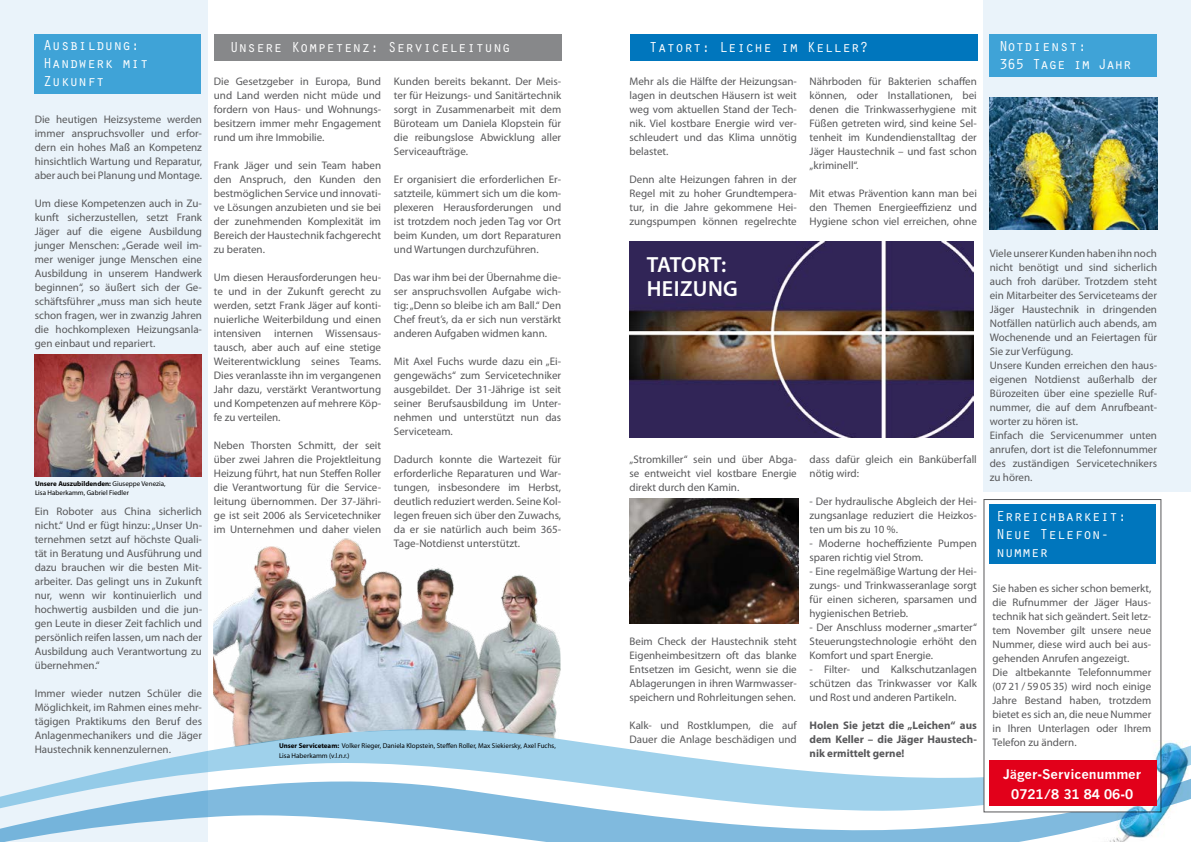
<style>
.page{position:relative;width:1191px;height:842px;background:#fff}
.page>*{position:absolute;margin:0;border:0;box-sizing:border-box;transform-origin:0 0}
.t1{font:600 22px/24px "Myriad Pro";letter-spacing:.02em;color:#fff}
.t2{font:15px/18px "Orator Std";letter-spacing:-.015em;color:#fff}
.t3{font:15px/18px "Orator Std";letter-spacing:-.05em;color:#fff}
.t4{font:700 13px/20px "News Gothic";color:#fff;text-align:center}
.t5{font:11px/14px "Myriad Pro";color:#58585a;text-align:justify}
.t6{font:700 11px/14px "Myriad Pro";color:#58585a;text-align:justify}
.t7{font:7px/10px "Myriad Pro";color:#000}
.s1{font-weight:700}
</style>
<div class="page">
<img style="left:213px;top:538px;width:347px;height:187px">
<div style="left:0;top:0;width:207px;height:842px;background:#eaf3fa"></div>
<div style="left:983px;top:0;width:208px;height:491px;background:#eaf3fa"></div>
<svg style="left:166px;top:725px;width:996px;height:34px"></svg>
<svg style="left:0;top:759px;width:1044px;height:83px"></svg>
<div style="left:989px;top:34px;width:168px;height:43px;background:#3fa3d7"></div>
<img style="left:989px;top:97px;width:168px;height:133px">
<img style="left:629px;top:498px;width:169px;height:125px">
<div style="left:34px;top:34px;width:167px;height:60px;background:#3fa3d7"></div>
<div style="left:983px;top:499px;width:178px;height:313px;background:#fff"></div>
<div style="left:989px;top:504px;width:166px;height:60px;background:#0076bd"></div>
<img style="left:35px;top:355px;width:166px;height:122px">
<div style="left:214px;top:34px;width:347px;height:26px;background:#87888a"></div>
<img style="left:1044px;top:740px;width:147px;height:102px">
<div style="left:989px;top:760px;width:167px;height:46px;background:#e2001a"></div>
<div style="left:630px;top:34px;width:347px;height:26px;background:#0076bd"></div>
<img style="left:629px;top:241px;width:344px;height:196px">
<h2 class="t2" style="left:43px;top:36px;width:107px">Ausbildung:<br>Handwerk mit<br>Zukunft</h2>
<p class="t5" style="left:35px;top:112px;width:169px">Die heutigen Heizsysteme werden immer anspruchsvoller und erfor&shy;dern ein hohes Maß an Kompetenz hinsichtlich Wartung und Reparatur, aber auch bei Planung und Montage.</p>
<p class="t5" style="left:35px;top:196px;width:169px">Um diese Kompetenzen auch in Zu&shy;kunft sicherzustellen, setzt Frank Jäger auf die eigene Ausbildung junger Menschen: „Gerade weil im&shy;mer weniger junge Menschen eine Ausbildung in unserem Handwerk beginnen“, so äußert sich der Ge&shy;schäftsführer „muss man sich heute schon fragen, wer in zwanzig Jahren die hochkomplexen Heizungsanla&shy;gen einbaut und repariert.</p>
<p class="t7" style="left:35px;top:479px;width:132px;line-height:9px"><span class="s1">Unsere Auszubildenden:</span> Giuseppe Venezia,<br>Lisa Haberkamm, Gabriel Fiedler</p>
<p class="t5" style="left:35px;top:504px;width:169px">Ein Roboter aus China sicherlich nicht.“ Und er fügt hinzu: „Unser Un&shy;ternehmen setzt auf höchste Quali&shy;tät in Beratung und Ausführung und dazu brauchen wir die besten Mit&shy;arbeiter. Das gelingt uns in Zukunft nur, wenn wir kontinuierlich und hochwertig ausbilden und die jun&shy;gen Leute in dieser Zeit fachlich und persönlich reifen lassen, um nach der Ausbildung auch Verantwortung zu übernehmen.“</p>
<p class="t5" style="left:35px;top:686px;width:169px">Immer wieder nutzen Schüler die Möglichkeit, im Rahmen eines mehr&shy;tägigen Praktikums den Beruf des Anlagenmechanikers und die Jäger Haustechnik kennenzulernen.</p>
<h2 class="t2" style="left:230px;top:38px;width:283px">Unsere Kompetenz: Serviceleitung</h2>
<p class="t5" style="left:214px;top:74px;width:169px">Die Gesetzgeber in Europa, Bund und Land werden nicht müde und fordern von Haus- und Wohnungs&shy;besitzern immer mehr Engagement rund um ihre Immobilie.</p>
<p class="t5" style="left:214px;top:158px;width:169px">Frank Jäger und sein Team haben den Anspruch, den Kunden den bestmöglichen Service und innovati&shy;ve Lösungen anzubieten und sie bei der zunehmenden Komplexität im Bereich der Haustechnik fachgerecht zu beraten.</p>
<p class="t5" style="left:214px;top:270px;width:169px">Um diesen Herausforderungen heu&shy;te und in der Zukunft gerecht zu werden, setzt Frank Jäger auf konti&shy;nuierliche Weiterbildung und einen intensiven internen Wissensaus&shy;tausch, aber auch auf eine stetige Weiterentwicklung seines Teams.<br>Dies veranlasste ihn im vergangenen Jahr dazu, verstärkt Verantwortung und Kompetenzen auf mehrere Köp&shy;fe zu verteilen.</p>
<p class="t5" style="left:214px;top:438px;width:169px">Neben Thorsten Schmitt, der seit über zwei Jahren die Projektleitung Heizung führt, hat nun Steffen Roller die Verantwortung für die Service&shy;leitung übernommen. Der 37-Jähri&shy;ge ist seit 2006 als Servicetechniker im Unternehmen und daher vielen</p>
<p class="t5" style="left:394px;top:74px;width:169px">Kunden bereits bekannt. Der Meis&shy;ter für Heizungs- und Sanitärtechnik sorgt in Zusammenarbeit mit dem Büroteam um Daniela Klopstein für die reibungslose Abwicklung aller Serviceaufträge.</p>
<p class="t5" style="left:394px;top:172px;width:169px">Er organisiert die erforderlichen Er&shy;satzteile, kümmert sich um die kom&shy;plexeren Herausforderungen und ist trotzdem noch jeden Tag vor Ort beim Kunden, um dort Reparaturen und Wartungen durchzuführen.</p>
<p class="t5" style="left:394px;top:270px;width:169px">Das war ihm bei der Übernahme die&shy;ser anspruchsvollen Aufgabe wich&shy;tig: „Denn so bleibe ich am Ball.“ Den Chef freut’s, da er sich nun verstärkt anderen Aufgaben widmen kann.</p>
<p class="t5" style="left:394px;top:354px;width:169px">Mit Axel Fuchs wurde dazu ein „Ei&shy;gengewächs“ zum Servicetechniker ausgebildet. Der 31-Jährige ist seit seiner Berufsausbildung im Unter&shy;nehmen und unterstützt nun das Serviceteam.</p>
<p class="t5" style="left:394px;top:452px;width:169px">Dadurch konnte die Wartezeit für erforderliche Reparaturen und War&shy;tungen, insbesondere im Herbst, deutlich reduziert werden. Seine Kol&shy;legen freuen sich über den Zuwachs, da er sie natürlich auch beim 365- Tage-Notdienst unterstützt.</p>
<p class="t7" style="left:279px;top:741px;width:278px"><span class="s1">Unser Serviceteam:</span> Volker Rieger, Daniela Klopstein, Steffen Roller, Max Siekiersky, Axel Fuchs,<br>Lisa Haberkamm (v.l.n.r.)</p>
<h2 class="t2" style="left:649px;top:38px;width:221px">Tatort: Leiche im Keller?</h2>
<p class="t5" style="left:629px;top:74px;width:169px">Mehr als die Hälfte der Heizungsan&shy;lagen in deutschen Häusern ist weit weg vom aktuellen Stand der Tech&shy;nik. Viel kostbare Energie wird ver&shy;schleudert und das Klima unnötig belastet.</p>
<p class="t5" style="left:629px;top:172px;width:169px">Denn alte Heizungen fahren in der Regel mit zu hoher Grundtempera&shy;tur, in die Jahre gekommene Hei&shy;zungspumpen können regelrechte</p>
<p class="t5" style="left:809px;top:74px;width:169px">Nährboden für Bakterien schaffen können, oder Installationen, bei denen die Trinkwasserhygiene mit Füßen getreten wird, sind keine Sel&shy;tenheit im Kundendienstalltag der Jäger Haustechnik – und fast schon „kriminell“.</p>
<p class="t5" style="left:809px;top:186px;width:169px">Mit etwas Prävention kann man bei den Themen Energieeffizienz und Hygiene schon viel erreichen, ohne</p>
<h1 class="t1" style="left:647px;top:253px;width:91px">TATORT:<br>HEIZUNG</h1>
<p class="t5" style="left:629px;top:452px;width:169px">„Stromkiller“ sein und über Abga&shy;se entweicht viel kostbare Energie direkt durch den Kamin.</p>
<p class="t5" style="left:629px;top:634px;width:169px">Beim Check der Haustechnik steht Eigenheimbesitzern oft das blanke Entsetzen im Gesicht, wenn sie die Ablagerungen in ihren Warmwasser&shy;speichern und Rohrleitungen sehen.</p>
<p class="t5" style="left:629px;top:718px;width:169px">Kalk- und Rostklumpen, die auf<br>Dauer die Anlage beschädigen und</p>
<p class="t5" style="left:809px;top:452px;width:169px">dass dafür gleich ein Banküberfall nötig wird:</p>
<p class="t5" style="left:809px;top:494px;width:169px">- Der hydraulische Abgleich der Hei&shy;zungsanlage reduziert die Heizkos&shy;ten um bis zu 10 %.</p>
<p class="t5" style="left:809px;top:536px;width:169px">- Moderne hocheffiziente Pumpen sparen richtig viel Strom.</p>
<p class="t5" style="left:809px;top:564px;width:169px">- Eine regelmäßige Wartung der Hei&shy;zungs- und Trinkwasseranlage sorgt für einen sicheren, sparsamen und hygienischen Betrieb.</p>
<p class="t5" style="left:809px;top:620px;width:169px">- Der Anschluss moderner „smarter“ Steuerungstechnologie erhöht den Komfort und spart Energie.</p>
<p class="t5" style="left:809px;top:662px;width:169px">- Filter- und Kalkschutzanlagen schützen das Trinkwasser vor Kalk und Rost und anderen Partikeln.</p>
<p class="t6" style="left:809px;top:718px;width:169px">Holen Sie jetzt die „Leichen“ aus dem Keller – die Jäger Haustech&shy;nik ermittelt gerne!</p>
<h2 class="t3" style="left:999px;top:36px;width:134px">Notdienst:<br>365 Tage im Jahr</h2>
<p class="t5" style="left:989px;top:247px;width:169px;text-align:left">Viele unserer Kunden haben ihn noch nicht benötigt und sind sicherlich auch froh darüber. Trotzdem steht ein Mitarbeiter des Serviceteams der<br>Jäger Haustechnik in dringenden<br>Notfällen natürlich auch abends, am<br>Wochenende und an Feiertagen für<br>Sie zur Verfügung.<br>Unsere Kunden erreichen den haus&shy;eigenen Notdienst außerhalb der<br>Bürozeiten über eine spezielle Ruf&shy;nummer, die auf dem Anrufbeant&shy;worter zu hören ist.<br>Einfach die Servicenummer unten anrufen, dort ist die Telefonnummer des zuständigen Servicetechnikers zu hören.</p>
<h2 class="t2" style="left:996px;top:506px;width:132px">Erreichbarkeit:<br>Neue Telefon&shy;nummer</h2>
<p class="t5" style="left:992px;top:582px;width:160px;text-align:left">Sie haben es sicher schon bemerkt, die Rufnummer der Jäger Haus&shy;technik hat sich geändert. Seit letz&shy;tem November gilt unsere neue<br>Nummer, diese wird auch bei aus&shy;gehenden Anrufen angezeigt.<br>Die altbekannte Telefonnummer (07 21 / 59 05 35) wird noch einige<br>Jahre Bestand haben, trotzdem bietet es sich an, die neue Nummer in Ihren Unterlagen oder Ihrem<br>Telefon zu ändern.</p>
<p class="t4" style="left:1003px;top:764px;width:140px">Jäger-Servicenummer<br>0721/8 31 84 06-0</p>
</div>
